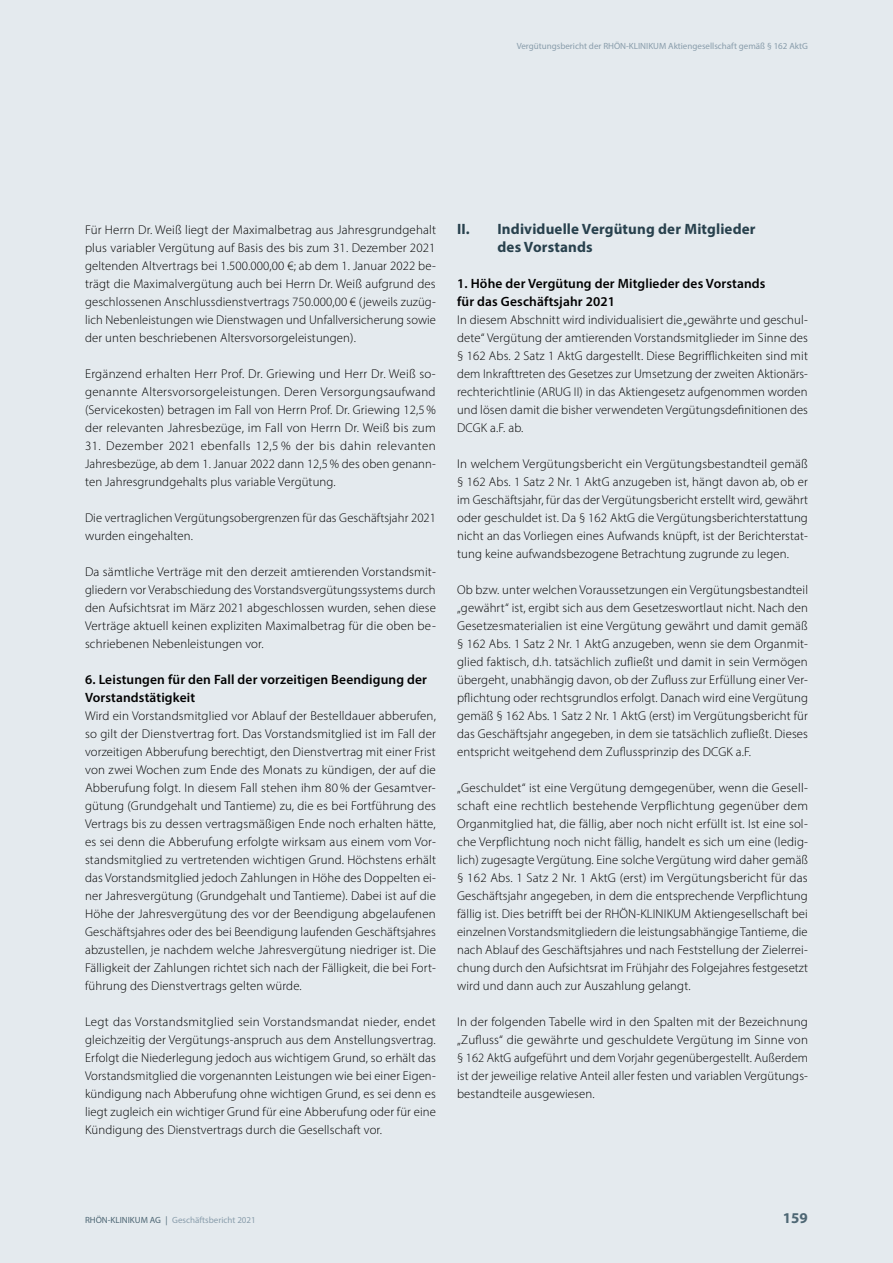
<style>
.page{position:relative;width:893px;height:1263px;background:#e4eaee}
.page>*{position:absolute;margin:0;border:0;box-sizing:border-box;transform-origin:0 0}
.t1{font:700 15px/18px "Myriad Pro";letter-spacing:.01em;color:#28414d}
.t2{font:700 15px "Myriad Pro";color:#4e6774}
.t3{font:600 13.5px/18px "Myriad Pro";letter-spacing:.01em;color:#000}
.t4{font:300 12.75px/18px "Myriad Pro";letter-spacing:.01em;color:#000;text-align:justify}
.t5{font:9px "Myriad Pro";color:#899dab}
.s1{color:#4e6774}
</style>
<div class="page">
<p class="t5" style="left:517px;top:41px;width:293px">Vergütungsbericht der RHÖN-KLINIKUM Aktiengesellschaft gemäß § 162 AktG</p>
<p class="t4" style="left:85px;top:221px;width:352px">Für Herrn Dr. Weiß liegt der Maximalbetrag aus Jahresgrundgehalt plus variabler Vergütung auf Basis des bis zum 31. Dezember 2021 geltenden Altvertrags bei 1.500.000,00 €; ab dem 1. Januar 2022 be&shy;trägt die Maximalvergütung auch bei Herrn Dr. Weiß aufgrund des geschlossenen Anschlussdienstvertrags 750.000,00 € (jeweils zuzüg&shy;lich Nebenleistungen wie Dienstwagen und Unfallversicherung sowie der unten beschriebenen Altersvorsorgeleistungen).</p>
<p class="t4" style="left:85px;top:365px;width:352px">Ergänzend erhalten Herr Prof. Dr. Griewing und Herr Dr. Weiß so&shy;genannte Altersvorsorgeleistungen. Deren Versorgungsaufwand (Servicekosten) betragen im Fall von Herrn Prof. Dr. Griewing 12,5% der relevanten Jahresbezüge, im Fall von Herrn Dr. Weiß bis zum</p>
<p class="t4" style="left:85px;top:437px;width:352px">31. Dezember 2021 ebenfalls 12,5 % der bis dahin relevanten Jahresbezüge, ab dem 1. Januar 2022 dann 12,5% des oben genann&shy;ten Jahresgrundgehalts plus variable Vergütung.</p>
<p class="t4" style="left:85px;top:509px;width:352px">Die vertraglichen Vergütungsobergrenzen für das Geschäftsjahr 2021 wurden eingehalten.</p>
<p class="t4" style="left:85px;top:563px;width:353px">Da sämtliche Verträge mit den derzeit amtierenden Vorstandsmit&shy;gliedern vor Verabschiedung des Vorstandsvergütungssystems durch den Aufsichtsrat im März 2021 abgeschlossen wurden, sehen diese Verträge aktuell keinen expliziten Maximalbetrag für die oben be&shy;schriebenen Nebenleistungen vor.</p>
<p class="t3" style="left:85px;top:670px;width:344px">6. Leistungen für den Fall der vorzeitigen Beendigung der<br>Vorstandstätigkeit</p>
<p class="t4" style="left:85px;top:707px;width:352px">Wird ein Vorstandsmitglied vor Ablauf der Bestelldauer abberufen, so gilt der Dienstvertrag fort. Das Vorstandsmitglied ist im Fall der vorzeitigen Abberufung berechtigt, den Dienstvertrag mit einer Frist von zwei Wochen zum Ende des Monats zu kündigen, der auf die Abberufung folgt. In diesem Fall stehen ihm 80 % der Gesamtver&shy;gütung (Grundgehalt und Tantieme) zu, die es bei Fortführung des Vertrags bis zu dessen vertragsmäßigen Ende noch erhalten hätte, es sei denn die Abberufung erfolgte wirksam aus einem vom Vor&shy;standsmitglied zu vertretenden wichtigen Grund. Höchstens erhält das Vorstandsmitglied jedoch Zahlungen in Höhe des Doppelten ei&shy;ner Jahresvergütung (Grundgehalt und Tantieme). Dabei ist auf die Höhe der Jahresvergütung des vor der Beendigung abgelaufenen Geschäftsjahres oder des bei Beendigung laufenden Geschäftsjahres abzustellen, je nachdem welche Jahresvergütung niedriger ist. Die Fälligkeit der Zahlungen richtet sich nach der Fälligkeit, die bei Fort&shy;führung des Dienstvertrags gelten würde.</p>
<p class="t4" style="left:85px;top:1013px;width:352px">Legt das Vorstandsmitglied sein Vorstandsmandat nieder, endet gleichzeitig der Vergütungs-anspruch aus dem Anstellungsvertrag.<br>Erfolgt die Niederlegung jedoch aus wichtigem Grund, so erhält das Vorstandsmitglied die vorgenannten Leistungen wie bei einer Eigen&shy;kündigung nach Abberufung ohne wichtigen Grund, es sei denn es liegt zugleich ein wichtiger Grund für eine Abberufung oder für eine Kündigung des Dienstvertrags durch die Gesellschaft vor.</p>
<p class="t1" style="left:497px;top:219px;width:260px;text-indent:-40px">II. Individuelle Vergütung der Mitglieder des Vorstands</p>
<p class="t3" style="left:457px;top:274px;width:310px">1. Höhe der Vergütung der Mitglieder des Vorstands für das Geschäftsjahr 2021</p>
<p class="t4" style="left:457px;top:311px;width:352px">In diesem Abschnitt wird individualisiert die „gewährte und geschul&shy;dete“ Vergütung der amtierenden Vorstandsmitglieder im Sinne des § 162 Abs. 2 Satz 1 AktG dargestellt. Diese Begrifflichkeiten sind mit dem Inkrafttreten des Gesetzes zur Umsetzung der zweiten Aktionärs&shy;rechterichtlinie (ARUG II) in das Aktiengesetz aufgenommen worden und lösen damit die bisher verwendeten Vergütungsdefinitionen des DCGK a.F. ab.</p>
<p class="t4" style="left:457px;top:455px;width:353px">In welchem Vergütungsbericht ein Vergütungsbestandteil gemäß § 162 Abs. 1 Satz 2 Nr. 1 AktG anzugeben ist, hängt davon ab, ob er im Geschäftsjahr, für das der Vergütungsbericht erstellt wird, gewährt oder geschuldet ist. Da § 162 AktG die Vergütungsberichterstattung nicht an das Vorliegen eines Aufwands knüpft, ist der Berichterstat&shy;tung keine aufwandsbezogene Betrachtung zugrunde zu legen.</p>
<p class="t4" style="left:457px;top:581px;width:352px">Ob bzw. unter welchen Voraussetzungen ein Vergütungsbestandteil „gewährt“ ist, ergibt sich aus dem Gesetzeswortlaut nicht. Nach den Gesetzesmaterialien ist eine Vergütung gewährt und damit gemäß § 162 Abs. 1 Satz 2 Nr. 1 AktG anzugeben, wenn sie dem Organmit&shy;glied faktisch, d.h. tatsächlich zufließt und damit in sein Vermögen übergeht, unabhängig davon, ob der Zufluss zur Erfüllung einer Ver&shy;pflichtung oder rechtsgrundlos erfolgt. Danach wird eine Vergütung gemäß § 162 Abs. 1 Satz 2 Nr. 1 AktG (erst) im Vergütungsbericht für das Geschäftsjahr angegeben, in dem sie tatsächlich zufließt. Dieses entspricht weitgehend dem Zuflussprinzip des DCGK a.F.</p>
<p class="t4" style="left:457px;top:779px;width:353px">„Geschuldet“ ist eine Vergütung demgegenüber, wenn die Gesell&shy;schaft eine rechtlich bestehende Verpflichtung gegenüber dem Organmitglied hat, die fällig, aber noch nicht erfüllt ist. Ist eine sol&shy;che Verpflichtung noch nicht fällig, handelt es sich um eine (ledig&shy;lich) zugesagte Vergütung. Eine solche Vergütung wird daher gemäß § 162 Abs. 1 Satz 2 Nr. 1 AktG (erst) im Vergütungsbericht für das Geschäftsjahr angegeben, in dem die entsprechende Verpflichtung fällig ist. Dies betrifft bei der RHÖN-KLINIKUM Aktiengesellschaft bei einzelnen Vorstandsmitgliedern die leistungsabhängige Tantieme, die nach Ablauf des Geschäftsjahres und nach Feststellung der Zielerrei&shy;chung durch den Aufsichtsrat im Frühjahr des Folgejahres festgesetzt wird und dann auch zur Auszahlung gelangt.</p>
<p class="t4" style="left:457px;top:1013px;width:352px">In der folgenden Tabelle wird in den Spalten mit der Bezeichnung „Zufluss“ die gewährte und geschuldete Vergütung im Sinne von § 162 AktG aufgeführt und dem Vorjahr gegenübergestellt. Außerdem ist der jeweilige relative Anteil aller festen und variablen Vergütungs&shy;bestandteile ausgewiesen.</p>
<p class="t5" style="left:85px;top:1214px;width:172px"><span class="s1">RHÖN-KLINIKUM AG |</span> Geschäftsbericht 2021</p>
<p class="t2" style="left:783px;top:1208px;width:26px">159</p>
</div>
